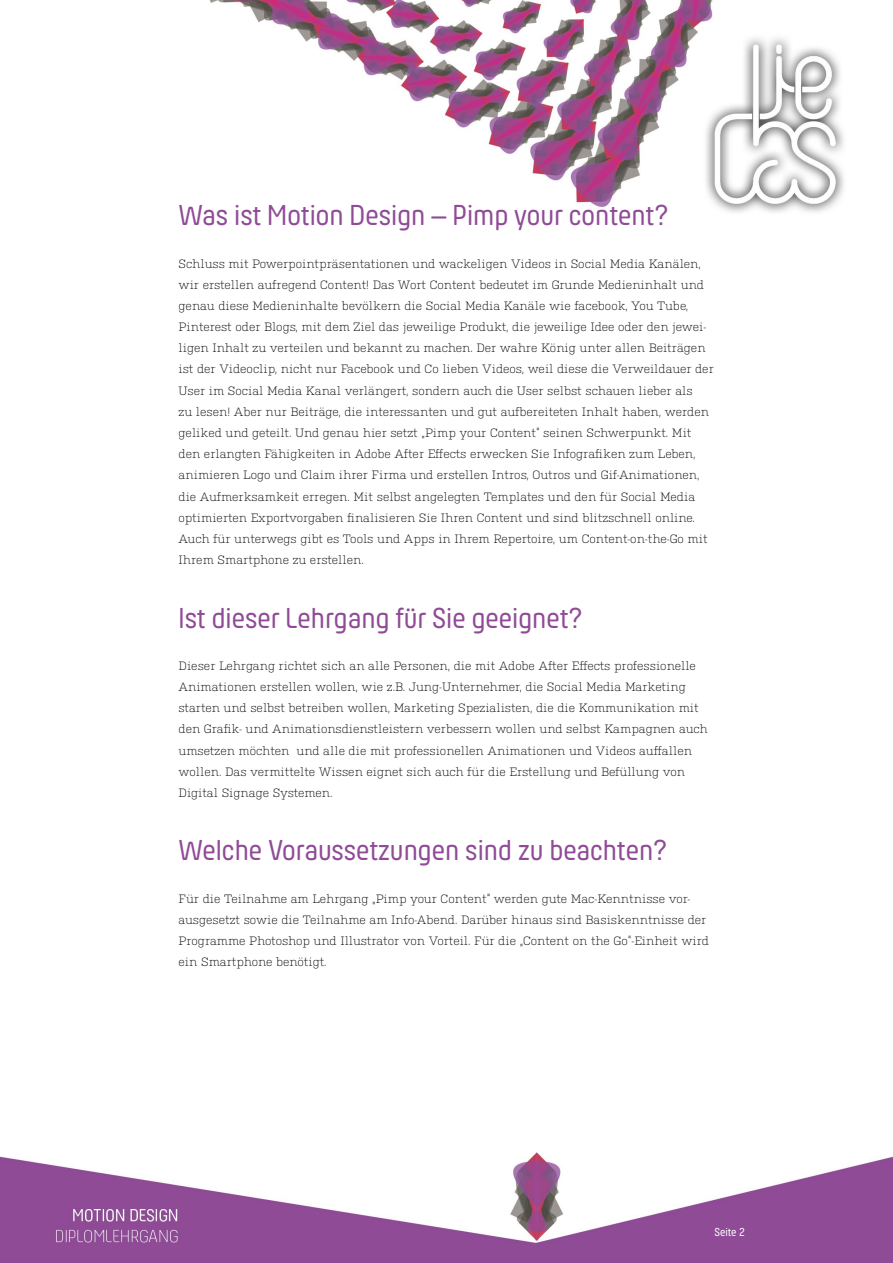
<style>
.page{position:relative;width:893px;height:1263px;background:#fff}
.page>*{position:absolute;margin:0;border:0;box-sizing:border-box;transform-origin:0 0}
.t1{font:30px "Hansom FY";color:#904b97}
.t2{font:300 12px/21.1px "Kulturista";color:#000}
.t3{font:12px "Hansom FY";color:#fff}
</style>
<div class="page">
<img style="left:0;top:0;width:893px;height:1263px">
<h1 class="t1" style="left:179px;top:198px;width:491px">Was ist Motion Design – Pimp your content?</h1>
<p class="t2" style="left:179px;top:252px;width:537px">Schluss mit Powerpointpräsentationen und wackeligen Videos in Social Media Kanälen, wir erstellen aufregend Content! Das Wort Content bedeutet im Grunde Medieninhalt und genau diese Medieninhalte bevölkern die Social Media Kanäle wie facebook, You Tube, Pinterest oder Blogs, mit dem Ziel das jeweilige Produkt, die jeweilige Idee oder den jewei&shy;ligen Inhalt zu verteilen und bekannt zu machen. Der wahre König unter allen Beiträgen ist der Videoclip, nicht nur Facebook und Co lieben Videos, weil diese die Verweildauer der User im Social Media Kanal verlängert, sondern auch die User selbst schauen lieber als<br>zu lesen! Aber nur Beiträge, die interessanten und gut aufbereiteten Inhalt haben, werden geliked und geteilt. Und genau hier setzt „Pimp your Content“ seinen Schwerpunkt. Mit den erlangten Fähigkeiten in Adobe After Effects erwecken Sie Infografiken zum Leben, animieren Logo und Claim ihrer Firma und erstellen Intros, Outros und Gif-Animationen, die Aufmerksamkeit erregen. Mit selbst angelegten Templates und den für Social Media optimierten Exportvorgaben finalisieren Sie Ihren Content und sind blitzschnell online.<br>Auch für unterwegs gibt es Tools und Apps in Ihrem Repertoire, um Content-on-the-Go mit Ihrem Smartphone zu erstellen.</p>
<h1 class="t1" style="left:179px;top:600px;width:405px">Ist dieser Lehrgang für Sie geeignet?</h1>
<p class="t2" style="left:179px;top:654px;width:531px">Dieser Lehrgang richtet sich an alle Personen, die mit Adobe After Effects professionelle Animationen erstellen wollen, wie z.B. Jung-Unternehmer, die Social Media Marketing starten und selbst betreiben wollen, Marketing Spezialisten, die die Kommunikation mit den Grafik- und Animationsdienstleistern verbessern wollen und selbst Kampagnen auch umsetzen möchten und alle die mit professionellen Animationen und Videos auffallen wollen. Das vermittelte Wissen eignet sich auch für die Erstellung und Befüllung von Digital Signage Systemen.</p>
<h1 class="t1" style="left:179px;top:833px;width:490px">Welche Voraussetzungen sind zu beachten?</h1>
<p class="t2" style="left:179px;top:887px;width:532px">Für die Teilnahme am Lehrgang „Pimp your Content“ werden gute Mac-Kenntnisse vor&shy;ausgesetzt sowie die Teilnahme am Info-Abend. Darüber hinaus sind Basiskenntnisse der Programme Photoshop und Illustrator von Vorteil. Für die „Content on the Go“-Einheit wird ein Smartphone benötigt.</p>
<p class="t3" style="left:714px;top:1225px;width:32px">Seite 2</p>
</div>
